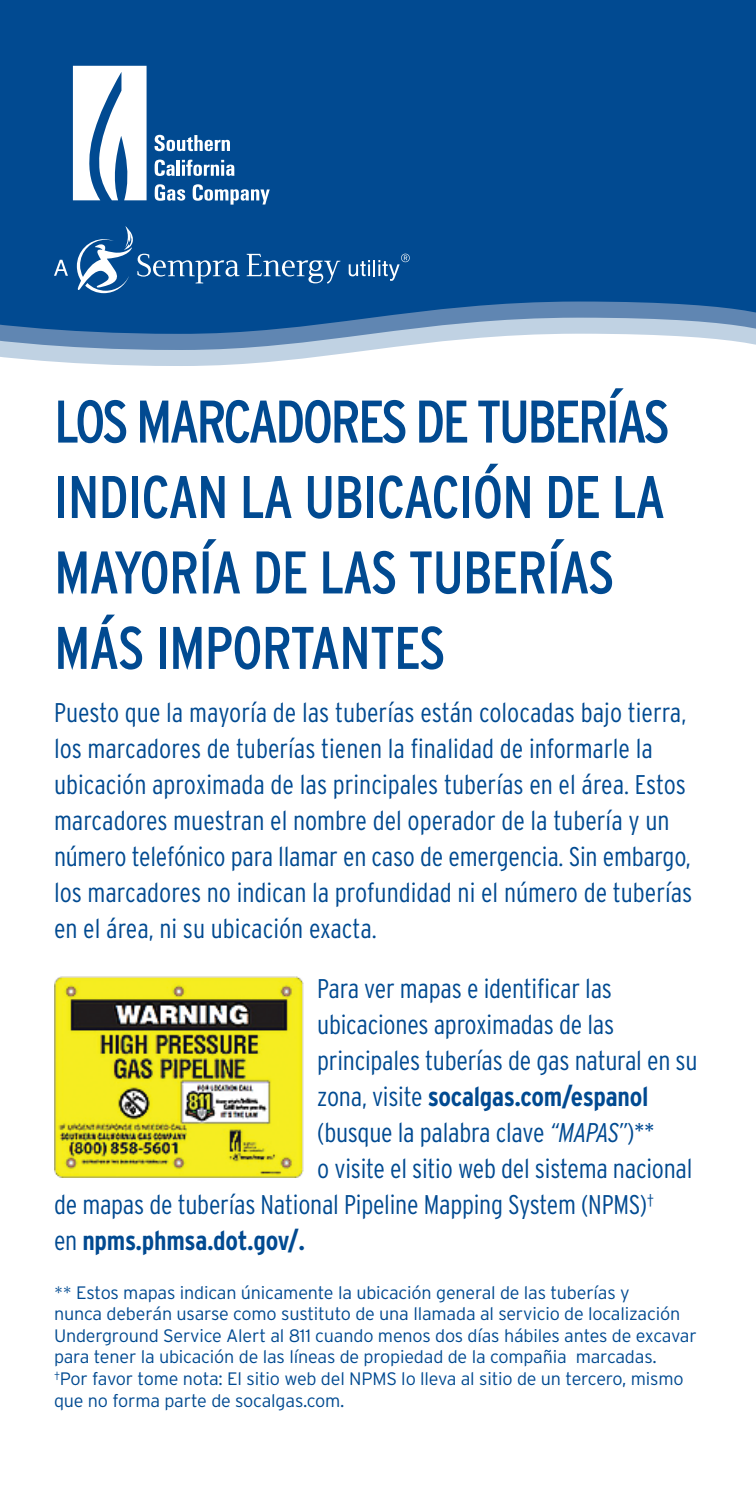
<style>
.page{position:relative;width:756px;height:1512px;background:#fff}
.page>*{position:absolute;margin:0;border:0;box-sizing:border-box;transform-origin:0 0}
.Inside_heading{font:condensed 60px/75.3px "Interstate";letter-spacing:-.02em;color:#014a91}
.Gray_Intro_Paragraph{font:300 condensed 27px/36px "Interstate";letter-spacing:-.01em;color:#014a91}
.Gray_Intro_Paragraph-2{font:700 condensed 27px "Interstate";letter-spacing:-.01em;color:#014a91}
.t1{font:300 18px/21.6px "Interstate";letter-spacing:-.01em;color:#014a91}
.s1{font-weight:300}
.s2{font-style:italic}
</style>
<div class="page">
<svg style="left:0;top:350px;width:369px;height:16px;fill:#c0d2e3"></svg>
<svg style="left:0;top:334px;width:756px;height:16px"></svg>
<div style="left:0;top:0;width:756px;height:334px;background:#014a91"></div>
<svg style="left:155px;top:184px;width:30px;height:17px"></svg>
<svg style="left:193px;top:184px;width:77px;height:21px"></svg>
<svg style="left:155px;top:160px;width:20px;height:16px"></svg>
<hr style="left:177px;top:160px;width:3px;height:16px;background:#fff">
<svg style="left:182px;top:160px;width:52px;height:16px"></svg>
<svg style="left:155px;top:135px;width:75px;height:16px"></svg>
<svg style="left:73px;top:66px;width:74px;height:134px"></svg>
<svg style="left:54px;top:260px;width:14px;height:16px"></svg>
<svg style="left:77px;top:226px;width:163px;height:67px;background:#2564a0"></svg>
<svg style="left:247px;top:254px;width:93px;height:30px;background:#326da6"></svg>
<svg style="left:349px;top:254px;width:61px;height:27px;background:#2e6aa4"></svg>
<img style="left:54px;top:977px;width:250px;height:200px">
<p class="Inside_heading" style="left:54px;top:383px;width:617px">LOS MARCADORES DE TUBERÍAS<br>INDICAN LA UBICACIÓN DE LA<br>MAYORÍA DE LAS TUBERÍAS<br>MÁS IMPORTANTES</p>
<p class="Gray_Intro_Paragraph" style="left:54px;top:694px;width:640px">Puesto que la mayoría de las tuberías están colocadas bajo tierra, los marcadores de tuberías tienen la finalidad de informarle la ubicación aproximada de las principales tuberías en el área. Estos marcadores muestran el nombre del operador de la tubería y un número telefónico para llamar en caso de emergencia. Sin embargo, los marcadores no indican la profundidad ni el número de tuberías en el área, ni su ubicación exacta.</p>
<p class="Gray_Intro_Paragraph" style="left:317px;top:970px;width:296px">Para ver mapas e identificar las</p>
<p class="Gray_Intro_Paragraph" style="left:317px;top:1006px;width:299px">ubicaciones aproximadas de las</p>
<p class="Gray_Intro_Paragraph" style="left:317px;top:1042px;width:382px">principales tuberías de gas natural en su</p>
<p class="Gray_Intro_Paragraph-2" style="left:317px;top:1081px;width:333px"><span class="s1">zona, visite</span> socalgas.com/espanol</p>
<p class="Gray_Intro_Paragraph" style="left:317px;top:1114px;width:339px">(busque la palabra clave <span class="s2">“MAPAS”</span>)**</p>
<p class="Gray_Intro_Paragraph" style="left:317px;top:1150px;width:377px">o visite el sitio web del sistema nacional</p>
<p class="Gray_Intro_Paragraph" style="left:54px;top:1186px;width:601px">de mapas de tuberías National Pipeline Mapping System (NPMS)<sup>†</sup></p>
<p class="Gray_Intro_Paragraph-2" style="left:54px;top:1225px;width:252px"><span class="s1">en</span> npms.phmsa.dot.gov/.</p>
<p class="t1" style="left:54px;top:1281px;width:628px">** Estos mapas indican únicamente la ubicación general de las tuberías y nunca deberán usarse como sustituto de una llamada al servicio de localización</p>
<p class="t1" style="left:54px;top:1324px;width:644px">Underground Service Alert al 811 cuando menos dos días hábiles antes de excavar para tener la ubicación de las líneas de propiedad de la compañia marcadas.<br><sup>†</sup>Por favor tome nota: El sitio web del NPMS lo lleva al sitio de un tercero, mismo que no forma parte de socalgas.com.</p>
</div>
